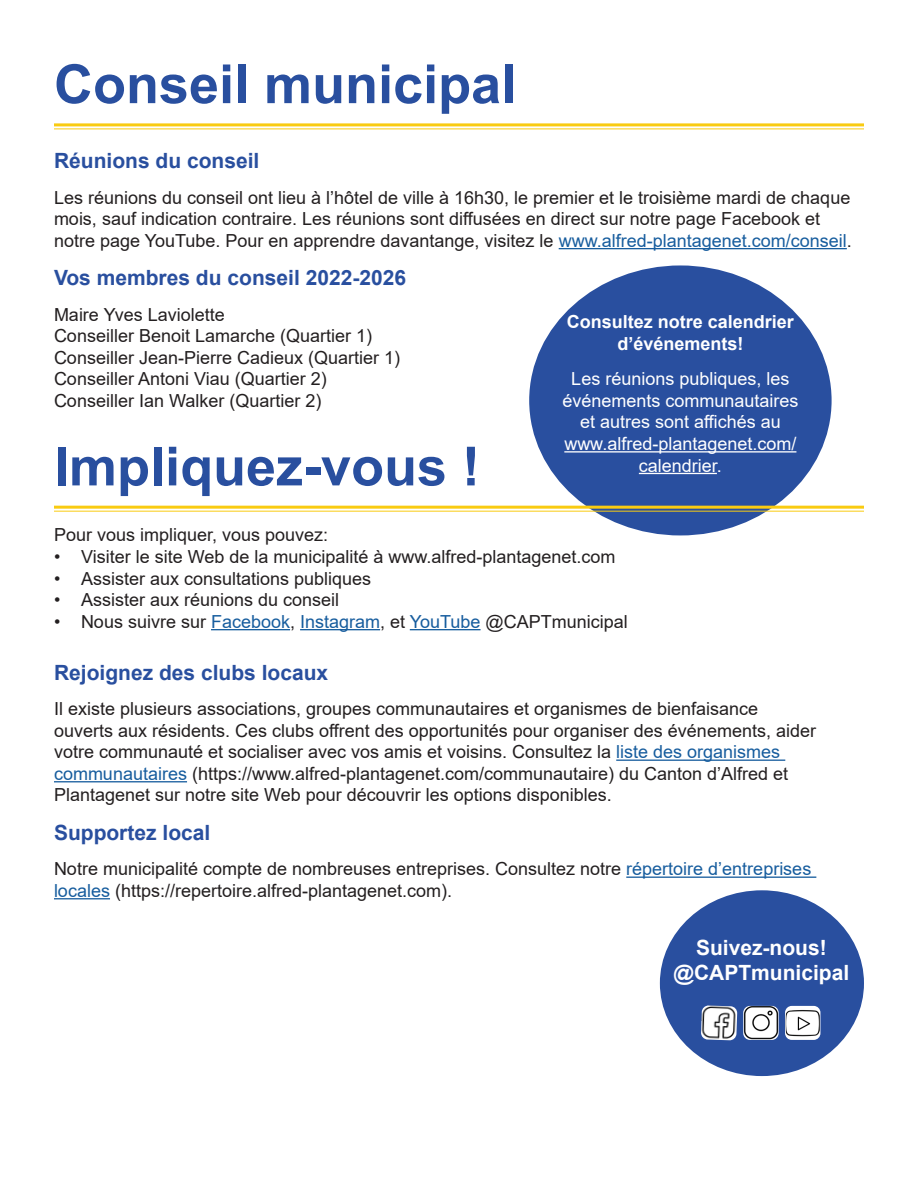
<style>
.page{position:relative;width:918px;height:1188px;background:#fff}
.page>*{position:absolute;margin:0;border:0;box-sizing:border-box;transform-origin:0 0}
.Heading_2{font:700 54px "Arial";color:#294f9f}
.Heading_3{font:700 21px "Arial";color:#294f9f}
.t1{font:700 21px/25.2px "Arial";color:#fff;text-align:center}
.t2{font:18px/21.6px "Arial";color:#231f20}
.t3{font:18px/21.6px "Arial";color:#fff;text-align:center}
.t4{font:700 18px/21.6px "Arial";color:#fff;text-align:center}
.s1{color:#175d9e}
</style>
<div class="page">
<hr style="left:54px;top:123px;width:810px;height:3px;background:#f9cb11">
<hr style="left:54px;top:128px;width:810px;height:1px;background:#f9cb11">
<hr style="left:559px;top:248px;width:288px;height:1px;background:#175d9e">
<div style="left:529px;top:265px;width:303px;height:270px;background:#294f9f;border-radius:50%"></div>
<hr style="left:54px;top:506px;width:810px;height:3px;background:#f9cb11">
<hr style="left:54px;top:511px;width:810px;height:1px;background:#f9cb11">
<hr style="left:211px;top:629px;width:79px;height:1px;background:#175d9e">
<hr style="left:300px;top:629px;width:80px;height:1px;background:#175d9e">
<hr style="left:410px;top:629px;width:71px;height:1px;background:#175d9e">
<hr style="left:616px;top:760px;width:169px;height:1px;background:#175d9e">
<hr style="left:54px;top:781px;width:133px;height:1px;background:#175d9e">
<hr style="left:626px;top:877px;width:190px;height:1px;background:#175d9e">
<hr style="left:54px;top:898px;width:56px;height:1px;background:#175d9e">
<div style="left:660px;top:890px;width:204px;height:186px;background:#294f9f;border-radius:50%"></div>
<hr style="left:564px;top:451px;width:232px;height:2px;background:#fff">
<hr style="left:639px;top:473px;width:78px;height:1px;background:#fff">
<img style="left:743px;top:1006px;width:36px;height:34px">
<svg style="left:706px;top:1005px;width:15px;height:1px"></svg>
<img style="left:701px;top:1006px;width:36px;height:34px">
<svg style="left:785px;top:1006px;width:35px;height:34px"></svg>
<img style="left:786px;top:1006px;width:34px;height:33px">
<h2 class="Heading_2" style="left:54px;top:46px;width:464px">Conseil municipal</h2>
<h3 class="Heading_3" style="left:54px;top:146px;width:207px">Réunions du conseil</h3>
<p class="t2" style="left:54px;top:186px;width:799px">Les réunions du conseil ont lieu à l’hôtel de ville à 16h30, le premier et le troisième mardi de chaque mois, sauf indication contraire. Les réunions sont diffusées en direct sur notre page Facebook et notre page YouTube. Pour en apprendre davantange, visitez le <span class="s1">www.alfred-plantagenet.com/conseil</span>.</p>
<h3 class="Heading_3" style="left:54px;top:263px;width:354px">Vos membres du conseil 2022-2026</h3>
<p class="t2" style="left:54px;top:303px;width:172px">Maire Yves Laviolette</p>
<p class="t2" style="left:54px;top:325px;width:320px">Conseiller Benoit Lamarche (Quartier 1)</p>
<p class="t2" style="left:54px;top:347px;width:348px">Conseiller Jean-Pierre Cadieux (Quartier 1)</p>
<p class="t2" style="left:54px;top:368px;width:274px">Conseiller Antoni Viau (Quartier 2)</p>
<p class="t2" style="left:54px;top:390px;width:269px">Conseiller Ian Walker (Quartier 2)</p>
<h2 class="Heading_2" style="left:54px;top:428px;width:428px">Impliquez-vous !</h2>
<p class="t2" style="left:54px;top:524px;width:276px">Pour vous impliquer, vous pouvez:</p>
<p class="t2" style="left:54px;top:546px;width:563px">• Visiter le site Web de la municipalité à www.alfred-plantagenet.com</p>
<p class="t2" style="left:54px;top:567px;width:319px">• Assister aux consultations publiques</p>
<p class="t2" style="left:54px;top:589px;width:287px">• Assister aux réunions du conseil</p>
<p class="t2" style="left:54px;top:611px;width:575px">• Nous suivre sur <span class="s1">Facebook</span>, <span class="s1">Instagram</span>, et <span class="s1">YouTube</span> @CAPTmunicipal</p>
<h3 class="Heading_3" style="left:54px;top:658px;width:276px">Rejoignez des clubs locaux</h3>
<p class="t2" style="left:54px;top:698px;width:764px">Il existe plusieurs associations, groupes communautaires et organismes de bienfaisance ouverts aux résidents. Ces clubs offrent des opportunités pour organiser des événements, aider votre communauté et socialiser avec vos amis et voisins. Consultez la <span class="s1">liste des organismes communautaires</span> (https://www.alfred-plantagenet.com/communautaire) du Canton d’Alfred et Plantagenet sur notre site Web pour découvrir les options disponibles.</p>
<h3 class="Heading_3" style="left:54px;top:818px;width:158px">Supportez local</h3>
<p class="t2" style="left:54px;top:858px;width:759px">Notre municipalité compte de nombreuses entreprises. Consultez notre <span class="s1">répertoire d’entreprises locales</span> (https://repertoire.alfred-plantagenet.com).</p>
<p class="t1" style="left:674px;top:936px;width:177px">Suivez-nous! @CAPTmunicipal</p>
<p class="t4" style="left:567px;top:312px;width:229px">Consultez notre calendrier d’événements!</p>
<p class="t3" style="left:562px;top:368px;width:238px">Les réunions publiques, les événements communautaires et autres sont affichés au www.alfred-plantagenet.com/ calendrier.</p>
</div>
